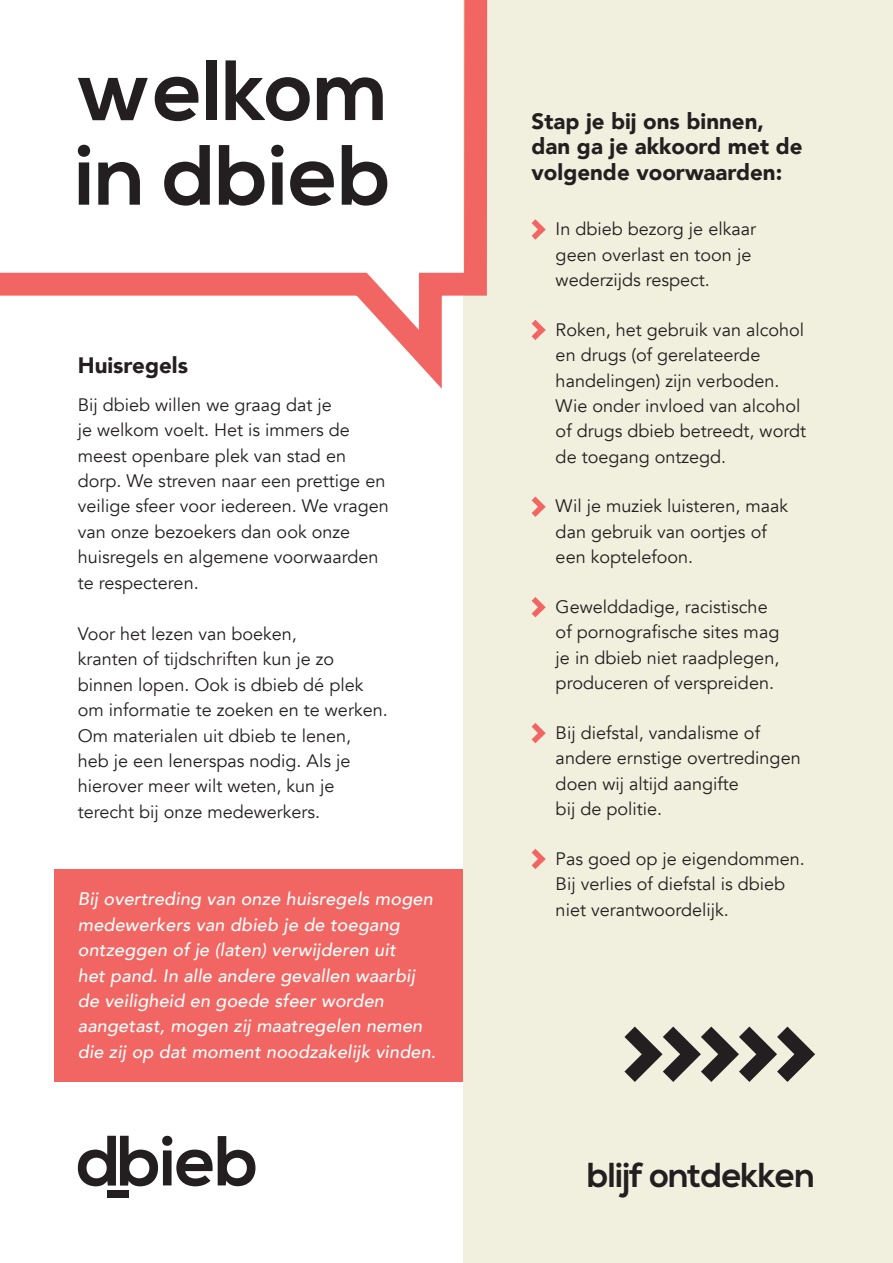
<style>
.page{position:relative;width:893px;height:1263px;background:#fff}
.page>*{position:absolute;margin:0;border:0;box-sizing:border-box;transform-origin:0 0}
.t1{font:700 85.35px/84.6px "Nexa";color:#231f20}
.t2{font:700 34.65px "Nexa";letter-spacing:-.02em;color:#231f20}
.t3{font:900 22.35px/25.5px "Avenir";color:#231f20}
.t4{font:18px/25.5px "Avenir";color:#231f20}
.t5{font:italic 500 18px/25.5px "Avenir";letter-spacing:.01em;color:#fff}
</style>
<div class="page">
<div style="left:54px;top:869px;width:417px;height:213px;background:#f16662"></div>
<div style="left:464px;top:0;width:429px;height:1263px;background:#f1efdd"></div>
<svg style="left:532px;top:219px;width:14px;height:21px"></svg>
<svg style="left:532px;top:320px;width:14px;height:20px"></svg>
<svg style="left:532px;top:496px;width:14px;height:21px"></svg>
<svg style="left:532px;top:597px;width:14px;height:20px"></svg>
<svg style="left:532px;top:723px;width:14px;height:20px"></svg>
<svg style="left:532px;top:849px;width:14px;height:20px"></svg>
<div style="left:107px;top:1190px;width:22px;height:8px;background:#231f20"></div>
<svg style="left:78px;top:1135px;width:177px;height:51px"></svg>
<svg style="left:0;top:0;width:488px;height:418px"></svg>
<svg style="left:624px;top:1026px;width:191px;height:56px"></svg>
<p class="t1" style="left:75px;top:52px;width:318px">welkom in dbieb</p>
<p class="t3" style="left:78px;top:352px;width:112px">Huisregels</p>
<p class="t4" style="left:78px;top:392px;width:312px">Bij dbieb willen we graag dat je<br>je welkom voelt. Het is immers de meest openbare plek van stad en dorp. We streven naar een prettige en veilige sfeer voor iedereen. We vragen van onze bezoekers dan ook onze huisregels en algemene voorwaarden te respecteren.</p>
<p class="t4" style="left:78px;top:621px;width:311px">Voor het lezen van boeken,<br>kranten of tijdschriften kun je zo binnen lopen. Ook is dbieb dé plek om informatie te zoeken en te werken.<br>Om materialen uit dbieb te lenen,<br>heb je een lenerspas nodig. Als je hierover meer wilt weten, kun je terecht bij onze medewerkers.</p>
<p class="t5" style="left:78px;top:886px;width:360px">Bij overtreding van onze huisregels mogen medewerkers van dbieb je de toegang ontzeggen of je (laten) verwijderen uit<br>het pand. In alle andere gevallen waarbij de veiligheid en goede sfeer worden aangetast, mogen zij maatregelen nemen die zij op dat moment noodzakelijk vinden.</p>
<p class="t3" style="left:532px;top:108px;width:272px">Stap je bij ons binnen, dan ga je akkoord met de volgende voorwaarden:</p>
<p class="t4" style="left:556px;top:217px;width:202px">In dbieb bezorg je elkaar geen overlast en toon je wederzijds respect.</p>
<p class="t4" style="left:556px;top:317px;width:252px">Roken, het gebruik van alcohol en drugs (of gerelateerde handelingen) zijn verboden.<br>Wie onder invloed van alcohol of drugs dbieb betreedt, wordt de toegang ontzegd.</p>
<p class="t4" style="left:556px;top:494px;width:234px">Wil je muziek luisteren, maak dan gebruik van oortjes of een koptelefoon.</p>
<p class="t4" style="left:556px;top:594px;width:225px">Gewelddadige, racistische of pornografische sites mag je in dbieb niet raadplegen, produceren of verspreiden.</p>
<p class="t4" style="left:556px;top:720px;width:247px">Bij diefstal, vandalisme of andere ernstige overtredingen doen wij altijd aangifte<br>bij de politie.</p>
<p class="t4" style="left:556px;top:846px;width:251px">Pas goed op je eigendommen.<br>Bij verlies of diefstal is dbieb niet verantwoordelijk.</p>
<p class="t2" style="left:587px;top:1155px;width:229px">blijf ontdekken</p>
</div>
